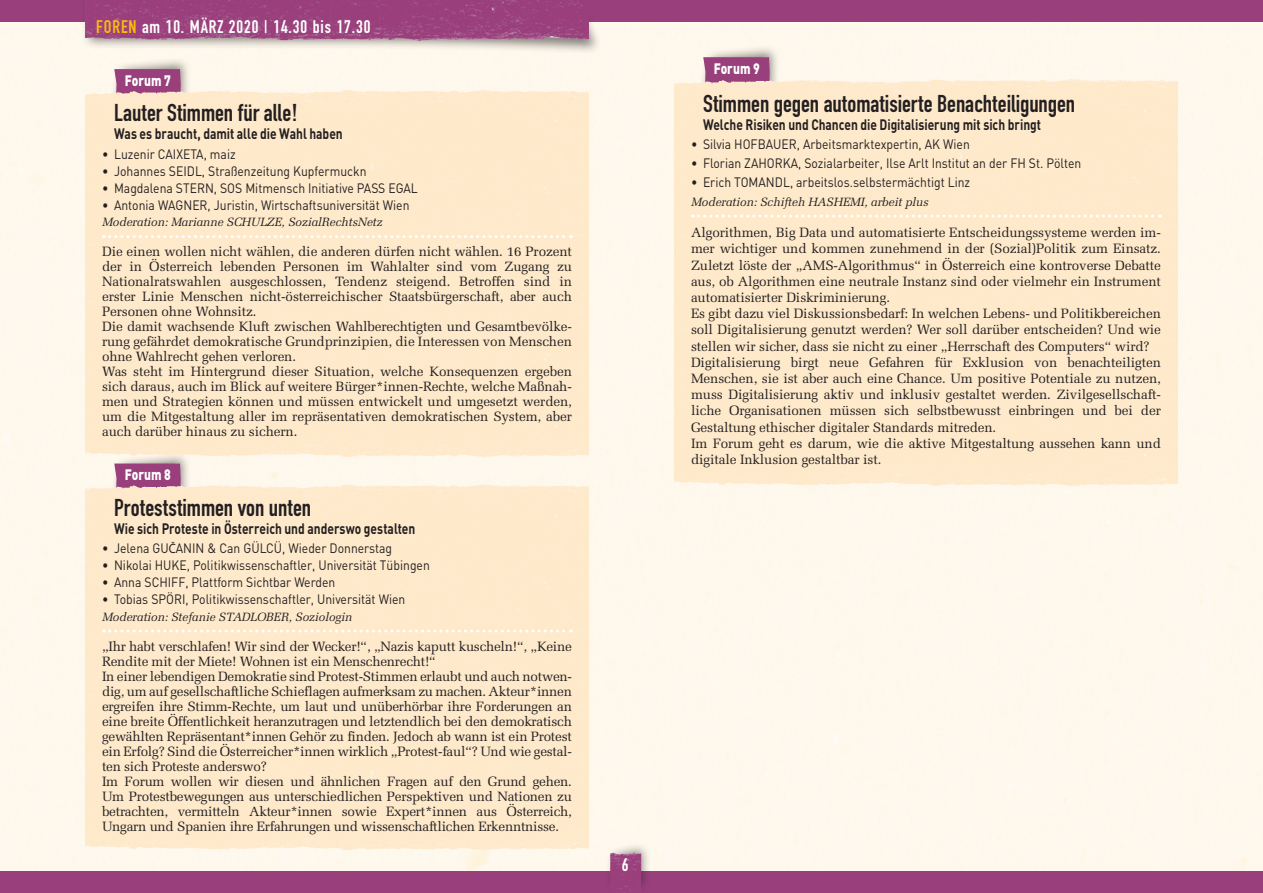
<style>
.page{position:relative;width:1263px;height:893px;background:#fff}
.page>*{position:absolute;margin:0;border:0;box-sizing:border-box;transform-origin:0 0}
.t1{font:24px "DIN Engschrift";color:#231f20}
.t2{font:18px "DIN Engschrift";letter-spacing:.05em;color:#fff}
.t3{font:700 15px "DIN";color:#231f20;scale:.8 1}
.t4{font:900 15px "DIN";letter-spacing:-.005em;color:#fff;scale:.8 1}
.t5{font:13.5px/15px "Melior";letter-spacing:-.01em;color:#231f20}
.t6{font:13.5px "DIN";color:#231f20;scale:.9 1}
.t7{font:italic 12px "Melior";letter-spacing:-.01em;color:#231f20}
.s1{color:#fcb814}
.s2{font-family:"Myriad Pro"}
</style>
<div class="page">
<div style="left:0;top:21px;width:1263px;height:851px;background:#fef8ed"></div>
<div style="left:0;top:0;width:1263px;height:21px;background:#983f7c"></div>
<div style="left:0;top:872px;width:1263px;height:21px;background:#983f7c"></div>
<div style="left:605px;top:842px;width:46px;height:51px;background:#231f20;opacity:.55"></div>
<img style="left:610px;top:852px;width:31px;height:41px">
<div style="left:81px;top:0;width:522px;height:55px;background:#231f20;opacity:.55"></div>
<img style="left:85px;top:0;width:495px;height:41px">
<div style="left:110px;top:451px;width:81px;height:53px;background:#231f20;opacity:.55"></div>
<svg style="left:114px;top:463px;width:67px;height:21px"></svg>
<div style="left:110px;top:57px;width:81px;height:53px;background:#231f20;opacity:.55"></div>
<svg style="left:114px;top:69px;width:67px;height:21px"></svg>
<div style="left:85px;top:484px;width:504px;height:206px;background:#fee9ca"></div>
<div style="left:85px;top:90px;width:504px;height:206px;background:#fee9ca"></div>
<div style="left:85px;top:639px;width:500px;height:211px;background:#fee9ca"></div>
<div style="left:85px;top:246px;width:500px;height:212px;background:#fee9ca"></div>
<svg style="left:104px;top:629px;width:467px;height:3px"></svg>
<svg style="left:104px;top:235px;width:467px;height:3px"></svg>
<div style="left:699px;top:45px;width:81px;height:53px;background:#231f20;opacity:.55"></div>
<svg style="left:703px;top:57px;width:67px;height:22px"></svg>
<div style="left:674px;top:79px;width:504px;height:206px;background:#fee9ca"></div>
<div style="left:674px;top:264px;width:500px;height:222px;background:#fee9ca"></div>
<svg style="left:692px;top:215px;width:468px;height:3px"></svg>
<h2 class="t2" style="left:96px;top:16px;width:276px"><span class="s1">FOREN</span> am 10. MÄRZ 2020 | 14.30 bis 17.30</h2>
<p class="t4" style="left:125px;top:70px;width:59px">Forum 7</p>
<h1 class="t1" style="left:114px;top:99px;width:185px">Lauter Stimmen für alle!</h1>
<p class="t3" style="left:114px;top:124px;width:287px">Was es braucht, damit alle die Wahl haben</p>
<p class="t6" style="left:102px;top:145px;width:150px">• Luzenir CAIXETA, maiz</p>
<p class="t6" style="left:102px;top:162px;width:295px">• Johannes SEIDL, Straßenzeitung Kupfermuckn</p>
<p class="t6" style="left:102px;top:180px;width:352px">• Magdalena STERN, SOS Mitmensch Initiative PASS EGAL</p>
<p class="t6" style="left:102px;top:197px;width:343px">• Antonia WAGNER, Juristin, Wirtschaftsuniversität Wien</p>
<p class="t7" style="left:102px;top:215px;width:282px">Moderation: Marianne SCHULZE, SozialRechtsNetz</p>
<p class="t5" style="left:102px;top:244px;width:471px">Die einen wollen nicht wählen, die anderen dürfen nicht wählen. 16 Prozent der in Österreich lebenden Personen im Wahlalter sind vom Zugang zu Nationalratswahlen ausgeschlossen, Tendenz steigend. Betroffen sind in erster Linie Menschen nicht-österreichischer Staatsbürgerschaft, aber auch Personen ohne Wohnsitz.<br>Die damit wachsende Kluft zwischen Wahlberechtigten und Gesamtbevölke&shy;rung gefährdet demokratische Grundprinzipien, die Interessen von Menschen ohne Wahlrecht gehen verloren.<br>Was steht im Hintergrund dieser Situation, welche Konsequenzen ergeben sich daraus, auch im Blick auf weitere Bürger*innen-Rechte, welche Maßnah&shy;men und Strategien können und müssen entwickelt und umgesetzt werden, um die Mitgestaltung aller im repräsentativen demokratischen System, aber auch darüber hinaus zu sichern.</p>
<p class="t4" style="left:125px;top:465px;width:59px">Forum 8</p>
<h1 class="t1" style="left:114px;top:493px;width:199px">Proteststimmen von unten</h1>
<p class="t3" style="left:114px;top:518px;width:378px">Wie sich Proteste in Österreich und anderswo gestalten</p>
<p class="t6" style="left:102px;top:540px;width:324px">• Jelena GU<span class="s2">Č</span>ANIN &amp; Can GÜLCÜ, Wieder Donnerstag</p>
<p class="t6" style="left:102px;top:557px;width:366px">• Nikolai HUKE, Politikwissenschaftler, Universität Tübingen</p>
<p class="t6" style="left:102px;top:574px;width:261px">• Anna SCHIFF, Plattform Sichtbar Werden</p>
<p class="t6" style="left:102px;top:591px;width:338px">• Tobias SPÖRI, Politikwissenschaftler, Universität Wien</p>
<p class="t7" style="left:102px;top:610px;width:252px">Moderation: Stefanie STADLOBER, Soziologin</p>
<p class="t5" style="left:102px;top:639px;width:471px">„Ihr habt verschlafen! Wir sind der Wecker!“, „Nazis kaputt kuscheln!“, „Keine Rendite mit der Miete! Wohnen ist ein Menschenrecht!“<br>In einer lebendigen Demokratie sind Protest-Stimmen erlaubt und auch notwen&shy;dig, um auf gesellschaftliche Schieflagen aufmerksam zu machen. Akteur*innen ergreifen ihre Stimm-Rechte, um laut und unüberhörbar ihre Forderungen an eine breite Öffentlichkeit heranzutragen und letztendlich bei den demokratisch gewählten Repräsentant*innen Gehör zu finden. Jedoch ab wann ist ein Protest ein Erfolg? Sind die Österreicher*innen wirklich „Protest-faul“? Und wie gestal&shy;ten sich Proteste anderswo?<br>Im Forum wollen wir diesen und ähnlichen Fragen auf den Grund gehen.<br>Um Protestbewegungen aus unterschiedlichen Perspektiven und Nationen zu betrachten, vermitteln Akteur*innen sowie Expert*innen aus Österreich, Ungarn und Spanien ihre Erfahrungen und wissenschaftlichen Erkenntnisse.</p>
<h2 class="t2" style="left:622px;top:854px;width:8px">6</h2>
<p class="t4" style="left:714px;top:59px;width:59px">Forum 9</p>
<h1 class="t1" style="left:703px;top:89px;width:374px">Stimmen gegen automatisierte Benachteiligungen</h1>
<p class="t3" style="left:703px;top:114px;width:424px">Welche Risiken und Chancen die Digitalisierung mit sich bringt</p>
<p class="t6" style="left:691px;top:135px;width:311px">• Silvia HOFBAUER, Arbeitsmarktexpertin, AK Wien</p>
<p class="t6" style="left:691px;top:155px;width:435px">• Florian ZAHORKA, Sozialarbeiter, Ilse Arlt Institut an der FH St. Pölten</p>
<p class="t6" style="left:691px;top:174px;width:312px">• Erich TOMANDL, arbeitslos.selbstermächtigt Linz</p>
<p class="t7" style="left:691px;top:195px;width:239px">Moderation: Schifteh HASHEMI, arbeit plus</p>
<p class="t5" style="left:691px;top:224px;width:471px;line-height:16.2px">Algorithmen, Big Data und automatisierte Entscheidungssysteme werden im&shy;mer wichtiger und kommen zunehmend in der (Sozial)Politik zum Einsatz.<br>Zuletzt löste der „AMS-Algorithmus“ in Österreich eine kontroverse Debatte aus, ob Algorithmen eine neutrale Instanz sind oder vielmehr ein Instrument automatisierter Diskriminierung.<br>Es gibt dazu viel Diskussionsbedarf: In welchen Lebens- und Politikbereichen soll Digitalisierung genutzt werden? Wer soll darüber entscheiden? Und wie stellen wir sicher, dass sie nicht zu einer „Herrschaft des Computers“ wird?<br>Digitalisierung birgt neue Gefahren für Exklusion von benachteiligten Menschen, sie ist aber auch eine Chance. Um positive Potentiale zu nutzen, muss Digitalisierung aktiv und inklusiv gestaltet werden. Zivilgesellschaft&shy;liche Organisationen müssen sich selbstbewusst einbringen und bei der Gestaltung ethischer digitaler Standards mitreden.<br>Im Forum geht es darum, wie die aktive Mitgestaltung aussehen kann und digitale Inklusion gestaltbar ist.</p>
</div>
